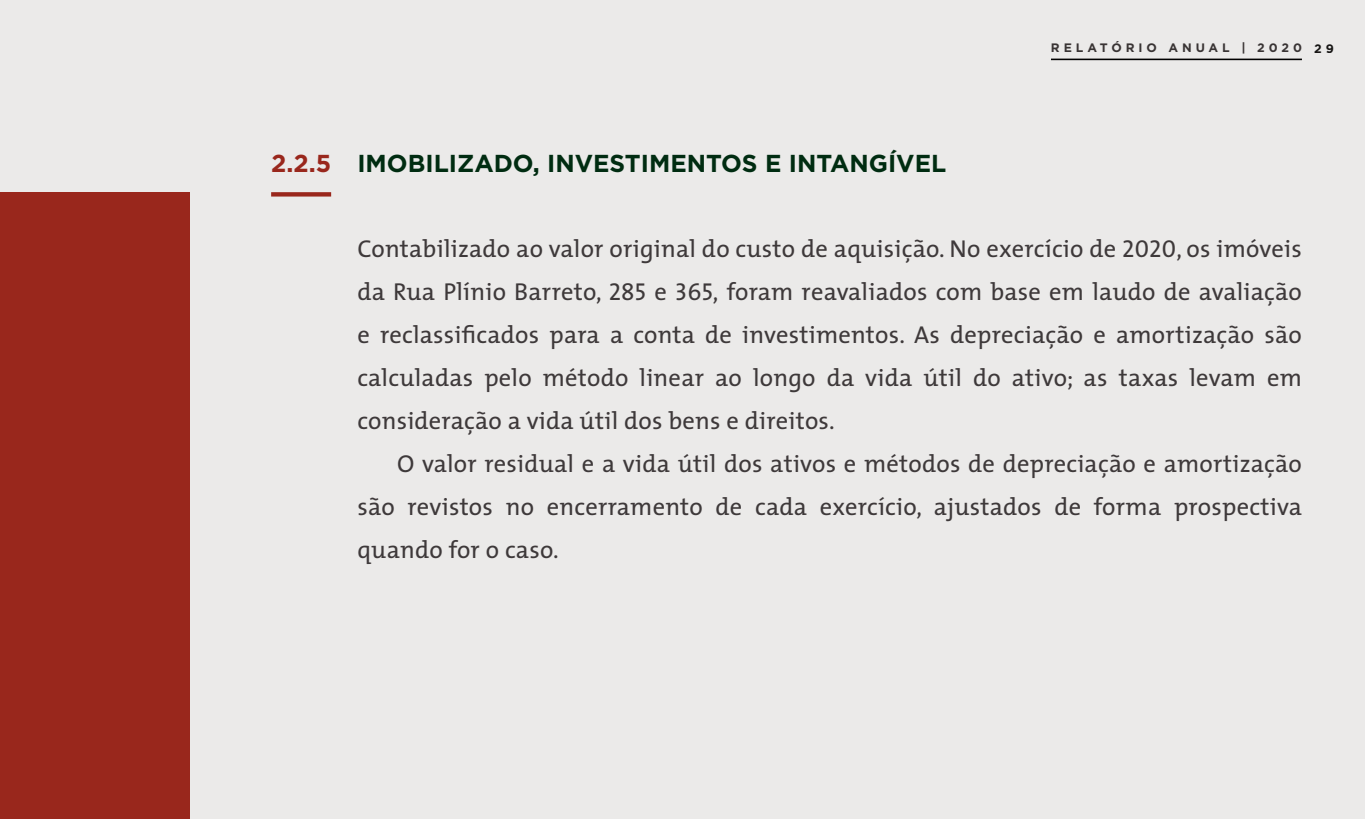
<style>
.page{position:relative;width:1365px;height:819px;background:#fff}
.page>*{position:absolute;margin:0;border:0;box-sizing:border-box;transform-origin:0 0}
.t1{font:24.5px/42.9px "The Mix";letter-spacing:.01em;color:#3e393a;text-align:justify}
.t2{font:700 24.5px "Gotham";color:#002c11}
.t3{font:700 24.5px "Gotham";color:#99271c}
.t4{font:700 12.25px "Gotham";letter-spacing:.32em;color:#3e393a}
.s1{color:#1a1818}
.s2{font-family:"The Mix Caps"}
</style>
<div class="page">
<div style="left:0;top:0;width:1364px;height:819px;background:#ebeae9"></div>
<div style="left:0;top:192px;width:189px;height:627px;background:#99271c"></div>
<svg style="left:271px;top:192px;width:60px;height:4px"></svg>
<hr style="left:1050px;top:59px;width:251px;height:1px;background:#000">
<p class="t4" style="left:1050px;top:40px;width:284px">RELATÓRIO ANUAL | 2020 <span class="s1">29</span></p>
<p class="t3" style="left:271px;top:147px;width:61px">2.2.5</p>
<p class="t2" style="left:357px;top:147px;width:590px">IMOBILIZADO, INVESTIMENTOS E INTANGÍVEL</p>
<p class="t1" style="left:357px;top:227px;width:946px">Contabilizado ao valor original do custo de aquisição. No exercício de <span class="s2">2020</span>, os imóveis da Rua Plínio Barreto, <span class="s2">285</span> e <span class="s2">365,</span> foram reavaliados com base em laudo de avaliação e reclassificados para a conta de investimentos. As depreciação e amortização são calculadas pelo método linear ao longo da vida útil do ativo; as taxas levam em consideração a vida útil dos bens e direitos.</p>
<p class="t1" style="left:357px;top:441px;width:946px;text-indent:40px">O valor residual e a vida útil dos ativos e métodos de depreciação e amortização são revistos no encerramento de cada exercício, ajustados de forma prospectiva quando for o caso.</p>
</div>
